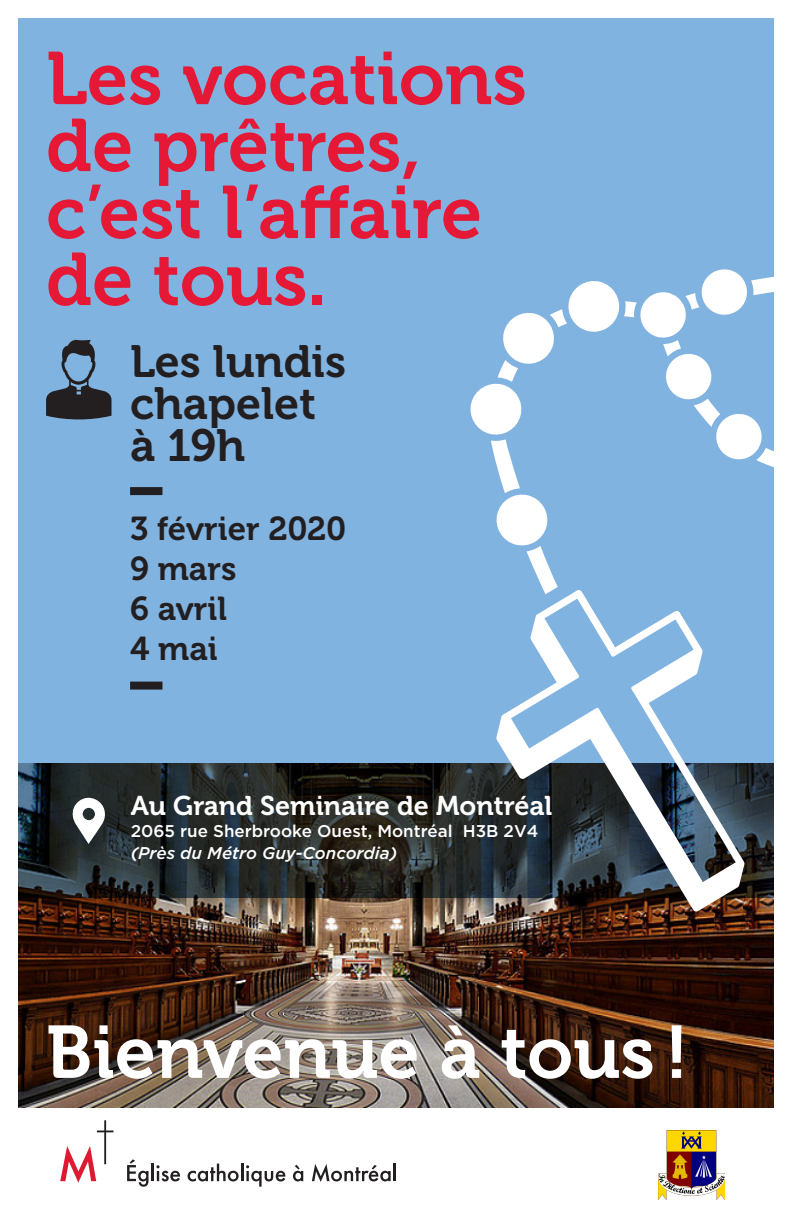
<style>
.page{position:relative;width:792px;height:1224px;background:#fff}
.page>*{position:absolute;margin:0;border:0;box-sizing:border-box;transform-origin:0 0}
.t1{font:74px/67px "Museo 700";color:#e51836}
.t2{font:74px "Museo 700";color:#fff}
.t3{font:45px/42px "Museo 700";color:#231f20}
.t4{font:33px/40px "Museo 700";color:#231f20}
.t5{font:27px "Museo 700";color:#fff}
.t6{font:500 17px "Gotham";color:#fff}
.t7{font:italic 500 17px "Gotham";color:#fff}
</style>
<div class="page">
<div style="left:18px;top:18px;width:756px;height:1089px;background:#81b3e0"></div>
<img style="left:18px;top:898px;width:756px;height:209px">
<svg style="left:18px;top:763px;width:756px;height:135px;background:#242828"></svg>
<svg style="left:72px;top:796px;width:36px;height:48px;background:#909495"></svg>
<svg style="left:496px;top:594px;width:249px;height:318px"></svg>
<svg style="left:470px;top:269px;width:304px;height:325px"></svg>
<svg style="left:60px;top:1120px;width:53px;height:63px"></svg>
<svg style="left:127px;top:1159px;width:21px;height:28px"></svg>
<hr style="left:151px;top:1164px;width:3px;height:17px;background:#231f20">
<svg style="left:157px;top:1165px;width:23px;height:16px"></svg>
<svg style="left:188px;top:1164px;width:97px;height:23px"></svg>
<svg style="left:293px;top:1165px;width:10px;height:16px"></svg>
<svg style="left:312px;top:1164px;width:84px;height:18px"></svg>
<div style="left:130px;top:487px;width:32px;height:8px;background:#231f20"></div>
<div style="left:130px;top:682px;width:32px;height:8px;background:#231f20"></div>
<svg style="left:46px;top:339px;width:66px;height:80px"></svg>
<img style="left:659px;top:1130px;width:65px;height:69px">
<p class="t1" style="left:46px;top:46px;width:483px">Les vocations de prêtres, c’est l’affaire de tous.</p>
<p class="t3" style="left:130px;top:341px;width:218px">Les lundis chapelet à 19h</p>
<p class="t4" style="left:130px;top:509px;width:218px">3 février 2020<br>9 mars<br>6 avril<br>4 mai</p>
<p class="t5" style="left:131px;top:791px;width:423px">Au Grand Seminaire de Montréal</p>
<p class="t6" style="left:131px;top:820px;width:409px">2065 rue Sherbrooke Ouest, Montréal H3B 2V4</p>
<p class="t7" style="left:131px;top:842px;width:268px">(Près du Métro Guy-Concordia)</p>
<p class="t2" style="left:46px;top:1011px;width:644px">Bienvenue à tous !</p>
</div>
